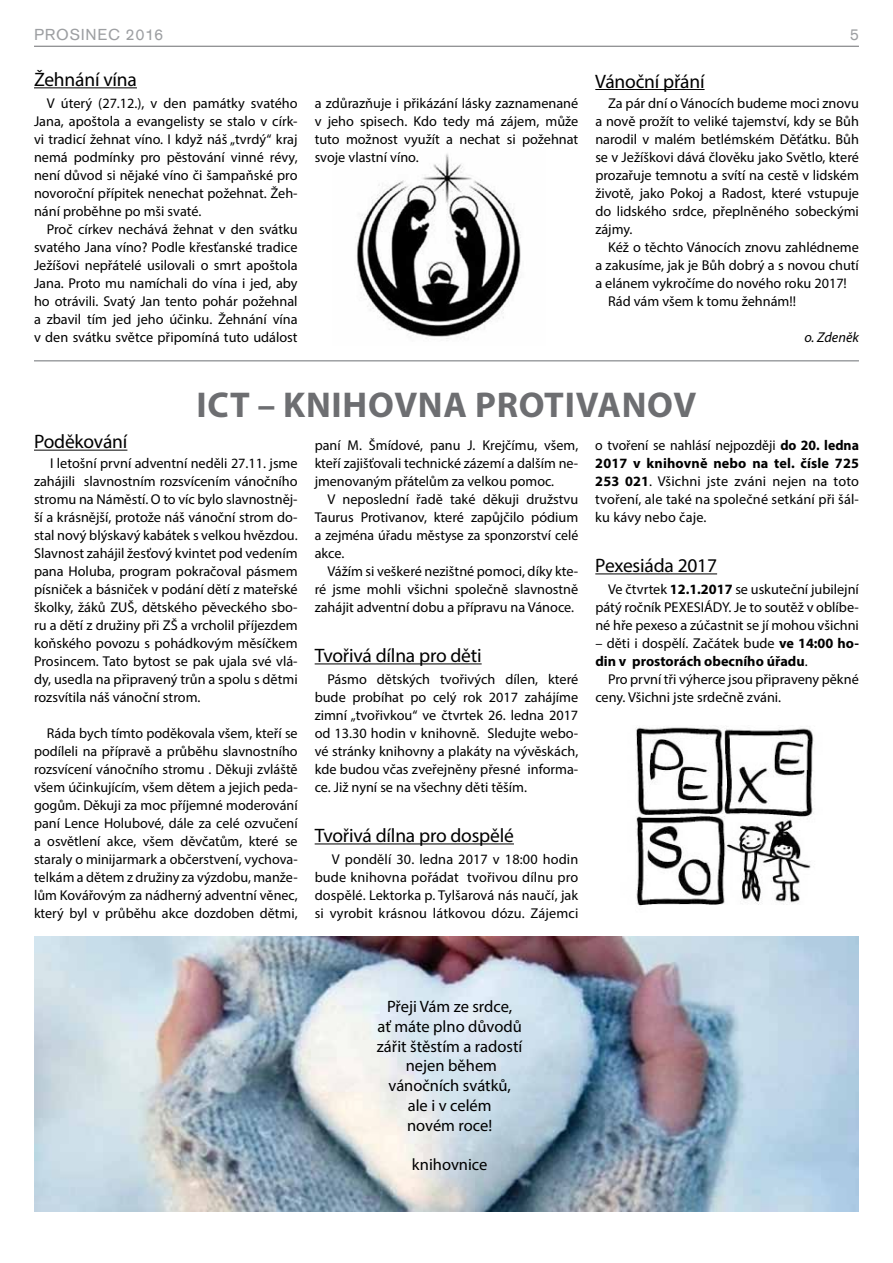
<style>
.page{position:relative;width:893px;height:1263px;background:#fff}
.page>*{position:absolute;margin:0;border:0;box-sizing:border-box;transform-origin:0 0}
.t1{font:700 36px "Myriad Pro";letter-spacing:.02em;color:#6d6e71}
.t2{font:19.5px "Myriad Pro";letter-spacing:-.01em;color:#000}
.t3{font:16.5px/19.8px "Myriad Pro";color:#000;text-align:center}
.t4{font:16.5px "Accius TEE";letter-spacing:.045em;color:#9d9fa2}
.t5{font:14.25px/18px "Myriad Pro";color:#000;text-align:justify}
.t6{font:700 14.25px/18px "Myriad Pro";color:#000}
.t7{font:italic 14.25px "Myriad Pro";color:#000}
.s1{font-weight:700}
.s2{font-weight:400}
</style>
<div class="page">
<hr style="left:34px;top:46px;width:825px;height:1px;background:#6d6e71">
<img style="left:357px;top:153px;width:164px;height:186px">
<hr style="left:34px;top:360px;width:825px;height:2px;background:#9d9fa2">
<hr style="left:34px;top:450px;width:93px;height:1px;background:#000">
<hr style="left:315px;top:663px;width:167px;height:1px;background:#000">
<hr style="left:315px;top:843px;width:199px;height:1px;background:#000">
<hr style="left:595px;top:573px;width:122px;height:1px;background:#000">
<hr style="left:34px;top:87px;width:103px;height:1px;background:#000">
<hr style="left:595px;top:89px;width:110px;height:1px;background:#000">
<img style="left:35px;top:936px;width:824px;height:275px">
<img style="left:636px;top:726px;width:178px;height:181px">
<p class="t4" style="left:34px;top:25px;width:131px">PROSINEC 2016</p>
<p class="t4" style="left:850px;top:25px;width:11px">5</p>
<h2 class="t2" style="left:34px;top:67px;width:104px">Žehnání vína</h2>
<p class="t5" style="left:34px;top:94px;width:265px;text-indent:13px">V úterý (27.12.), v den památky svatého Jana, apoštola a evangelisty se stalo v círk&shy;vi tradicí žehnat víno. I když náš „tvrdý“ kraj nemá podmínky pro pěstování vinné révy, není důvod si nějaké víno či šampaňské pro novoroční přípitek nenechat požehnat. Žeh&shy;nání proběhne po mši svaté.</p>
<p class="t5" style="left:34px;top:220px;width:265px;text-indent:13px">Proč církev nechává žehnat v den svátku svatého Jana víno? Podle křesťanské tradice Ježíšovi nepřátelé usilovali o smrt apoštola Jana. Proto mu namíchali do vína i jed, aby ho otrávili. Svatý Jan tento pohár požehnal a zbavil tím jed jeho účinku. Žehnání vína v den svátku světce připomíná tuto událost</p>
<p class="t5" style="left:315px;top:94px;width:265px">a zdůrazňuje i přikázání lásky zaznamenané v jeho spisech. Kdo tedy má zájem, může tuto možnost využít a nechat si požehnat svoje vlastní víno.</p>
<h2 class="t2" style="left:595px;top:69px;width:111px">Vánoční přání</h2>
<p class="t5" style="left:595px;top:94px;width:265px;text-indent:13px">Za pár dní o Vánocích budeme moci znovu a nově prožít to veliké tajemství, kdy se Bůh narodil v malém betlémském Děťátku. Bůh se v Ježíškovi dává člověku jako Světlo, které prozařuje temnotu a svítí na cestě v lidském životě, jako Pokoj a Radost, které vstupuje do lidského srdce, přeplněného sobeckými zájmy.</p>
<p class="t5" style="left:608px;top:238px;width:252px">Kéž o těchto Vánocích znovu zahlédneme</p>
<p class="t5" style="left:595px;top:256px;width:265px">a zakusíme, jak je Bůh dobrý a s novou chutí</p>
<p class="t5" style="left:595px;top:274px;width:253px">a elánem vykročíme do nového roku 2017!</p>
<p class="t5" style="left:608px;top:292px;width:189px">Rád vám všem k tomu žehnám!!</p>
<p class="t7" style="left:804px;top:328px;width:56px">o. Zdeněk</p>
<h1 class="t1" style="left:197px;top:381px;width:501px">ICT – KNIHOVNA PROTIVANOV</h1>
<h2 class="t2" style="left:34px;top:430px;width:95px">Poděkování</h2>
<p class="t5" style="left:34px;top:454px;width:265px;text-indent:16px">I letošní první adventní neděli 27.11. jsme zahájili slavnostním rozsvícením vánočního stromu na Náměstí. O to víc bylo slavnostněj&shy;ší a krásnější, protože náš vánoční strom do&shy;stal nový blýskavý kabátek s velkou hvězdou.<br>Slavnost zahájil žesťový kvintet pod vedením pana Holuba, program pokračoval pásmem písniček a básniček v podání dětí z mateřské školky, žáků ZUŠ, dětského pěveckého sbo&shy;ru a dětí z družiny při ZŠ a vrcholil příjezdem koňského povozu s pohádkovým měsíčkem Prosincem. Tato bytost se pak ujala své vlá&shy;dy, usedla na připravený trůn a spolu s dětmi rozsvítila náš vánoční strom.</p>
<p class="t5" style="left:34px;top:724px;width:265px;text-indent:13px">Ráda bych tímto poděkovala všem, kteří se podíleli na přípravě a průběhu slavnostního rozsvícení vánočního stromu . Děkuji zvláště všem účinkujícím, všem dětem a jejich peda&shy;gogům. Děkuji za moc příjemné moderování paní Lence Holubové, dále za celé ozvučení a osvětlení akce, všem děvčatům, které se staraly o minijarmark a občerstvení, vychova&shy;telkám a dětem z družiny za výzdobu, manže&shy;lům Kovářovým za nádherný adventní věnec, který byl v průběhu akce dozdoben dětmi,</p>
<p class="t5" style="left:315px;top:436px;width:265px">paní M. Šmídové, panu J. Krejčímu, všem, kteří zajišťovali technické zázemí a dalším ne&shy;jmenovaným přátelům za velkou pomoc.</p>
<p class="t5" style="left:315px;top:490px;width:265px;text-indent:13px">V neposlední řadě také děkuji družstvu Taurus Protivanov, které zapůjčilo pódium a zejména úřadu městyse za sponzorství celé akce.</p>
<p class="t5" style="left:315px;top:562px;width:265px;text-indent:13px">Vážím si veškeré nezištné pomoci, díky kte&shy;ré jsme mohli všichni společně slavnostně zahájit adventní dobu a přípravu na Vánoce.</p>
<h2 class="t2" style="left:315px;top:643px;width:168px">Tvořivá dílna pro děti</h2>
<p class="t5" style="left:315px;top:670px;width:265px;text-indent:13px">Pásmo dětských tvořivých dílen, které bude probíhat po celý rok 2017 zahájíme zimní „tvořivkou“ ve čtvrtek 26. ledna 2017 od 13.30 hodin v knihovně. Sledujte webo&shy;vé stránky knihovny a plakáty na vývěskách, kde budou včas zveřejněny přesné informa&shy;ce. Již nyní se na všechny děti těším.</p>
<h2 class="t2" style="left:315px;top:823px;width:201px">Tvořivá dílna pro dospělé</h2>
<p class="t5" style="left:315px;top:850px;width:265px;text-indent:17px">V pondělí 30. ledna 2017 v 18:00 hodin bude knihovna pořádat tvořivou dílnu pro dospělé. Lektorka p. Tylšarová nás naučí, jak si vyrobit krásnou látkovou dózu. Zájemci</p>
<p class="t5" style="left:595px;top:436px;width:265px">o tvoření se nahlásí nejpozději <span class="s1">do 20. ledna 2017 v knihovně nebo na tel. čísle 725<br>253 021</span>. Všichni jste zváni nejen na toto tvoření, ale také na společné setkání při šál&shy;ku kávy nebo čaje.</p>
<h2 class="t2" style="left:595px;top:553px;width:123px">Pexesiáda 2017</h2>
<p class="t5" style="left:595px;top:580px;width:265px;text-indent:13px">Ve čtvrtek <span class="s1">12.1.2017</span> se uskuteční jubilejní pátý ročník PEXESIÁDY. Je to soutěž v oblíbe&shy;né hře pexeso a zúčastnit se jí mohou všichni</p>
<p class="t6" style="left:595px;top:634px;width:265px"><span class="s2">– děti i dospělí. Začátek bude</span> ve 14:00 ho&shy;din v prostorách obecního úřadu<span class="s2">.</span></p>
<p class="t5" style="left:595px;top:670px;width:265px;text-indent:13px">Pro první tři výherce jsou připraveny pěkné ceny. Všichni jste srdečně zváni.</p>
<p class="t3" style="left:377px;top:996px;width:147px">Přeji Vám ze srdce,<br>ať máte plno důvodů zářit štěstím a radostí nejen během vánočních svátků, ale i v celém<br>novém roce!</p>
<p class="t3" style="left:412px;top:1155px;width:77px">knihovnice</p>
</div>
